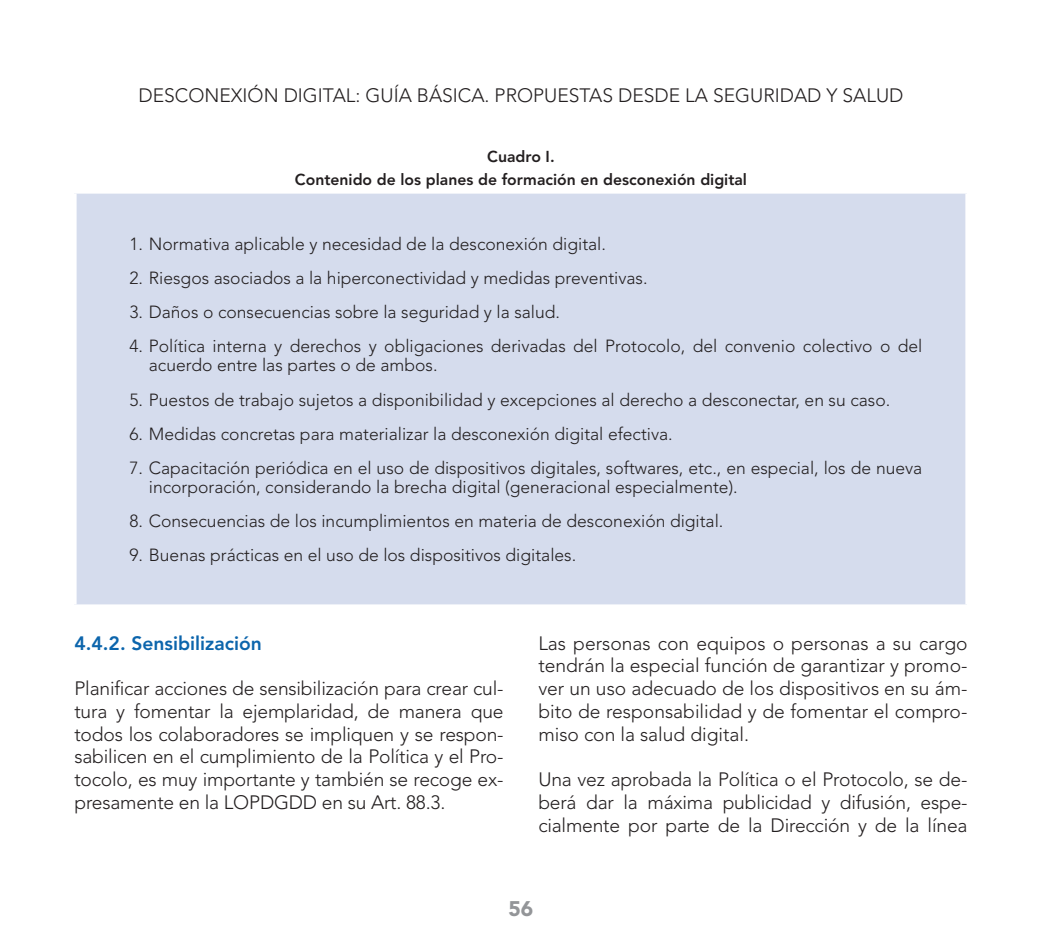
<style>
.page{position:relative;width:1042px;height:943px;background:#fff}
.page>*{position:absolute;margin:0;border:0;box-sizing:border-box;transform-origin:0 0}
.t1{font:900 21px "Avenir LT Std";color:#939598}
.texto_normal{font:300 19.25px/22.8px "Avenir LT Std";color:#231f20;text-align:justify}
.ladillo_3{font:800 19.25px "Avenir LT Std";color:#0c65ac}
.t2{font:300 17.5px/19.2px "Avenir LT Std";color:#231f20}
.t3{font:800 15.75px/22.8px "Avenir LT Std";color:#231f20;text-align:center}
</style>
<div class="page">
<div style="left:75px;top:192px;width:892px;height:414px;background:#d5dced"></div>
<svg style="left:74px;top:192px;width:893px;height:2px;fill:#f9fafc"></svg>
<svg style="left:75px;top:194px;width:2px;height:410px"></svg>
<svg style="left:965px;top:194px;width:2px;height:410px"></svg>
<svg style="left:74px;top:604px;width:893px;height:2px;fill:#f9fafc"></svg>
<p class="texto_normal" style="left:138px;top:84px;width:766px">DESCONEXIÓN DIGITAL: GUÍA BÁSICA. PROPUESTAS DESDE LA SEGURIDAD Y SALUD</p>
<h1 class="t3" style="left:295px;top:145px;width:454px">Cuadro I.<br>Contenido de los planes de formación en desconexión digital</h1>
<p class="t2" style="left:129px;top:234px;width:478px">1. Normativa aplicable y necesidad de la desconexión digital.</p>
<p class="t2" style="left:129px;top:268px;width:520px">2. Riesgos asociados a la hiperconectividad y medidas preventivas.</p>
<p class="t2" style="left:129px;top:302px;width:432px">3. Daños o consecuencias sobre la seguridad y la salud.</p>
<p class="t2" style="left:149px;top:336px;width:775px;text-indent:-19px">4. Política interna y derechos y obligaciones derivadas del Protocolo, del convenio colectivo o del acuerdo entre las partes o de ambos.</p>
<p class="t2" style="left:129px;top:390px;width:762px">5. Puestos de trabajo sujetos a disponibilidad y excepciones al derecho a desconectar, en su caso.</p>
<p class="t2" style="left:129px;top:424px;width:545px">6. Medidas concretas para materializar la desconexión digital efectiva.</p>
<p class="t2" style="left:149px;top:458px;width:775px;text-indent:-19px">7. Capacitación periódica en el uso de dispositivos digitales, softwares, etc., en especial, los de nueva incorporación, considerando la brecha digital (generacional especialmente).</p>
<p class="t2" style="left:129px;top:511px;width:595px">8. Consecuencias de los incumplimientos en materia de desconexión digital.</p>
<p class="t2" style="left:129px;top:546px;width:448px">9. Buenas prácticas en el uso de los dispositivos digitales.</p>
<p class="ladillo_3" style="left:74px;top:631px;width:189px">4.4.2. Sensibilización</p>
<p class="texto_normal" style="left:74px;top:677px;width:431px">Planificar acciones de sensibilización para crear cul&shy;tura y fomentar la ejemplaridad, de manera que todos los colaboradores se impliquen y se respon&shy;sabilicen en el cumplimiento de la Política y el Pro&shy;tocolo, es muy importante y también se recoge ex&shy;presamente en la LOPDGDD en su Art. 88.3.</p>
<p class="texto_normal" style="left:538px;top:631px;width:431px">Las personas con equipos o personas a su cargo tendrán la especial función de garantizar y promo&shy;ver un uso adecuado de los dispositivos en su ám&shy;bito de responsabilidad y de fomentar el compro&shy;miso con la salud digital.</p>
<p class="texto_normal" style="left:538px;top:768px;width:431px">Una vez aprobada la Política o el Protocolo, se de&shy;berá dar la máxima publicidad y difusión, espe&shy;cialmente por parte de la Dirección y de la línea</p>
<p class="t1" style="left:508px;top:896px;width:26px">56</p>
</div>
